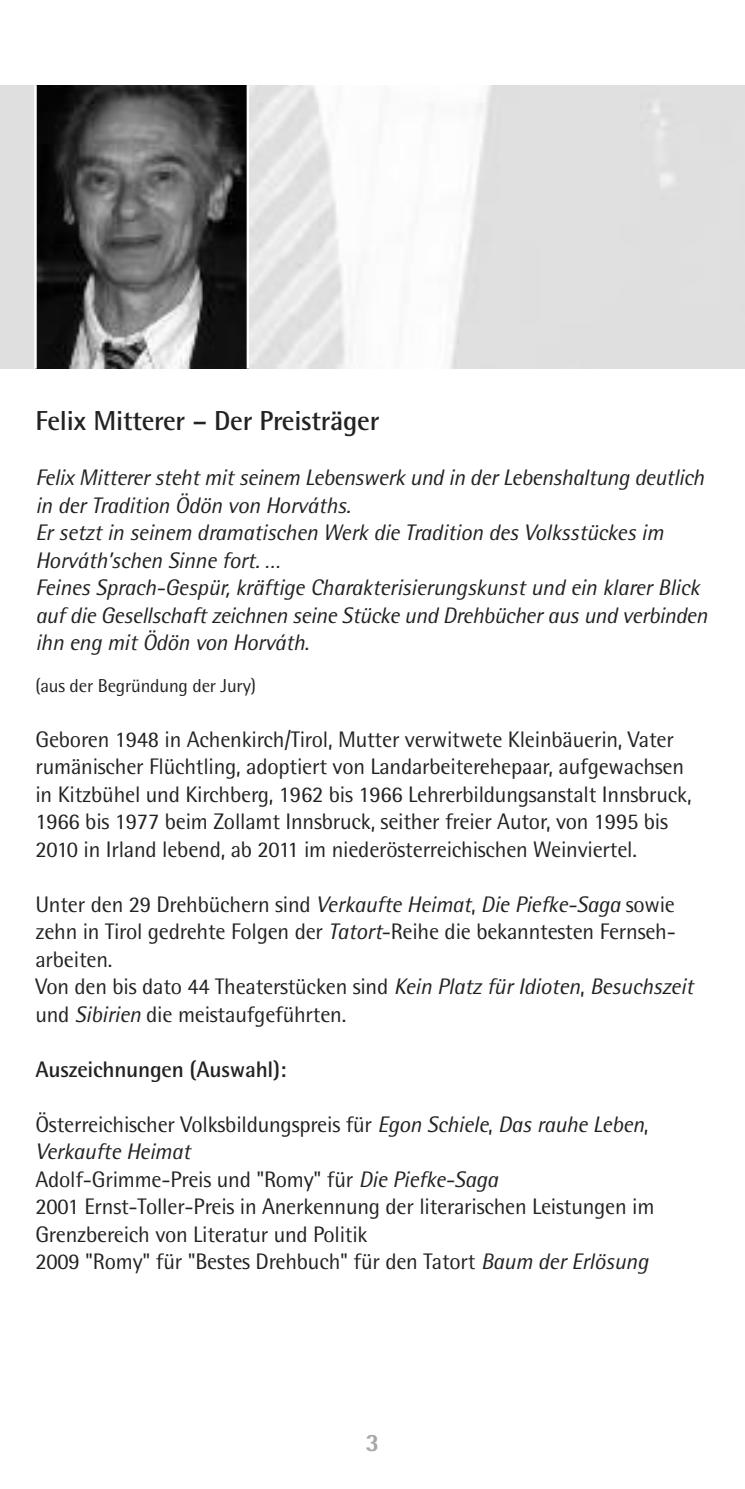
<style>
.page{position:relative;width:745px;height:1489px;background:#fff}
.page>*{position:absolute;margin:0;border:0;box-sizing:border-box;transform-origin:0 0}
.t1{font:700 27.5px "Rotis Semi Sans";letter-spacing:-.01em;color:#222221}
.t2{font:800 25px "Rotis Semi Sans";color:#a7a7a6}
.t3{font:22.5px/27.5px "Rotis Semi Sans";letter-spacing:-.01em;color:#222221}
.t4{font:italic 22.5px/27.5px "Rotis Semi Sans";letter-spacing:-.01em;color:#222221}
.t5{font:700 22.5px "Rotis Semi Sans";letter-spacing:-.01em;color:#222221}
.t6{font:18.75px "Rotis Semi Sans";letter-spacing:-.01em;color:#222221}
.s1{font-style:italic}
</style>
<div class="page">
<img style="left:37px;top:85px;width:209px;height:284px">
<p class="t1" style="left:35px;top:411px;width:345px">Felix Mitterer – Der Preisträger</p>
<p class="t4" style="left:35px;top:466px;width:673px">Felix Mitterer steht mit seinem Lebenswerk und in der Lebenshaltung deutlich in der Tradition Ödön von Horváths.<br>Er setzt in seinem dramatischen Werk die Tradition des Volksstückes im Horváth’schen Sinne fort. …<br>Feines Sprach-Gespür, kräftige Charakterisierungskunst und ein klarer Blick auf die Gesellschaft zeichnen seine Stücke und Drehbücher aus und verbinden ihn eng mit Ödön von Horváth.</p>
<p class="t6" style="left:35px;top:678px;width:222px">(aus der Begründung der Jury)</p>
<p class="t3" style="left:35px;top:727px;width:657px">Geboren 1948 in Achenkirch/Tirol, Mutter verwitwete Kleinbäuerin, Vater rumänischer Flüchtling, adoptiert von Landarbeiterehepaar, aufgewachsen in Kitzbühel und Kirchberg, 1962 bis 1966 Lehrerbildungsanstalt Innsbruck, 1966 bis 1977 beim Zollamt Innsbruck, seither freier Autor, von 1995 bis 2010 in Irland lebend, ab 2011 im niederösterreichischen Weinviertel.</p>
<p class="t3" style="left:35px;top:892px;width:659px">Unter den 29 Drehbüchern sind <span class="s1">Verkaufte Heimat</span>, <span class="s1">Die Piefke-Saga</span> sowie zehn in Tirol gedrehte Folgen der <span class="s1">Tatort</span>-Reihe die bekanntesten Fernseh&shy;arbeiten.<br>Von den bis dato 44 Theaterstücken sind <span class="s1">Kein Platz für Idioten</span>, <span class="s1">Besuchszeit </span>und <span class="s1">Sibirien</span> die meistaufgeführten.</p>
<p class="t5" style="left:35px;top:1061px;width:252px">Auszeichnungen (Auswahl):</p>
<p class="t3" style="left:35px;top:1112px;width:620px">Österreichischer Volksbildungspreis für <span class="s1">Egon Schiele</span>, <span class="s1">Das rauhe Leben</span>, <span class="s1">Verkaufte Heimat<br></span>Adolf-Grimme-Preis und "Romy" für <span class="s1">Die Piefke-Saga<br></span>2001 Ernst-Toller-Preis in Anerkennung der literarischen Leistungen im Grenzbereich von Literatur und Politik<br>2009 "Romy" für "Bestes Drehbuch" für den Tatort <span class="s1">Baum der Erlösung</span></p>
<p class="t2" style="left:365px;top:1433px;width:15px">3</p>
</div>
